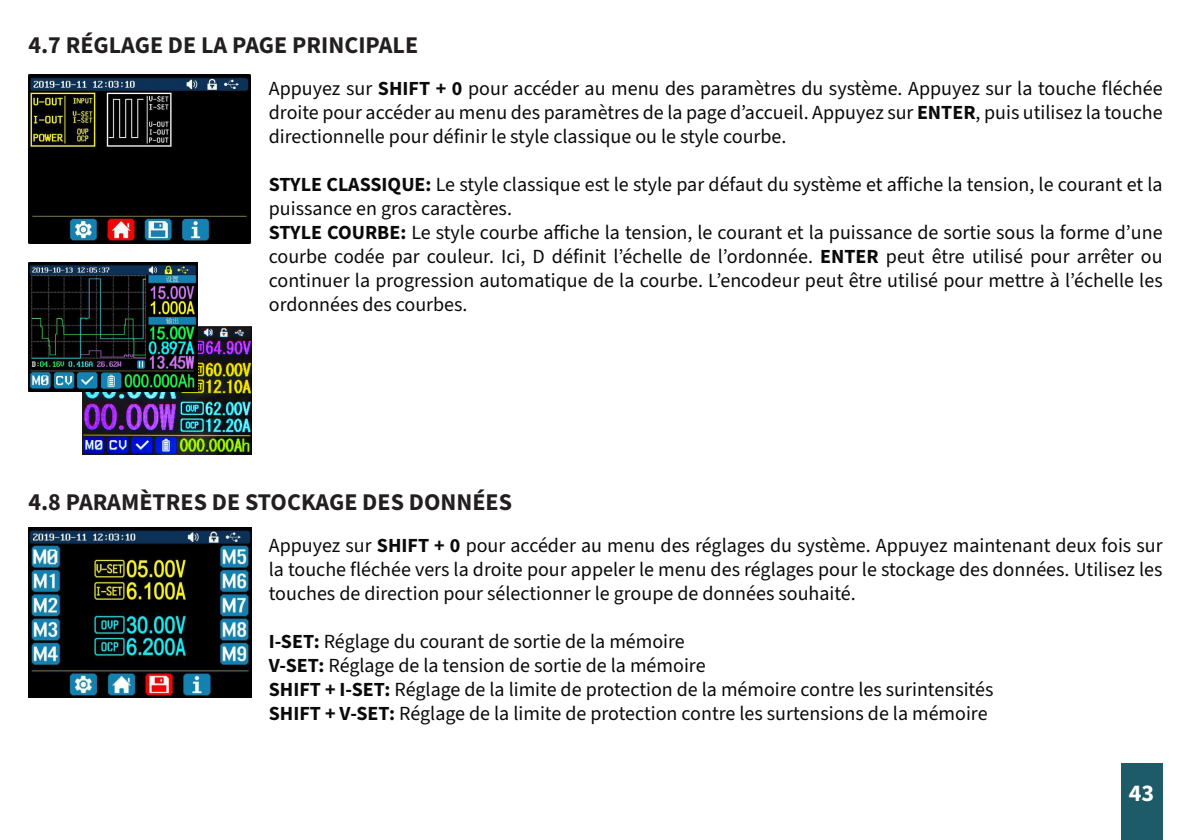
<style>
.page{position:relative;width:1191px;height:840px;background:#fff}
.page>*{position:absolute;margin:0;border:0;box-sizing:border-box;transform-origin:0 0}
.t1{font:700 24px "Source Sans 3";color:#231f20}
.t2{font:700 24px "Source Sans 3";color:#fff}
.Default{font:20px/24px "Source Sans 3";color:#0a0a0a;text-align:justify}
.s1{font-weight:700}
</style>
<div class="page">
<img style="left:28px;top:74px;width:222px;height:169px">
<img style="left:82px;top:326px;width:169px;height:128px">
<img style="left:28px;top:527px;width:223px;height:170px">
<img style="left:28px;top:262px;width:169px;height:129px">
<div style="left:1120px;top:763px;width:42px;height:76px;background:#1d5b69"></div>
<p class="t1" style="left:28px;top:29px;width:391px">4.7 RÉGLAGE DE LA PAGE PRINCIPALE</p>
<p class="Default" style="left:269px;top:76px;width:895px">Appuyez sur <span class="s1">SHIFT + 0</span> pour accéder au menu des paramètres du système. Appuyez sur la touche fléchée droite pour accéder au menu des paramètres de la page d’accueil. Appuyez sur <span class="s1">ENTER</span>, puis utilisez la touche directionnelle pour définir le style classique ou le style courbe.</p>
<p class="Default" style="left:269px;top:172px;width:895px"><span class="s1">STYLE CLASSIQUE:</span> Le style classique est le style par défaut du système et affiche la tension, le courant et la puissance en gros caractères.</p>
<p class="Default" style="left:269px;top:220px;width:895px"><span class="s1">STYLE COURBE:</span> Le style courbe affiche la tension, le courant et la puissance de sortie sous la forme d’une courbe codée par couleur. Ici, D définit l’échelle de l’ordonnée. <span class="s1">ENTER</span> peut être utilisé pour arrêter ou continuer la progression automatique de la courbe. L’encodeur peut être utilisé pour mettre à l’échelle les ordonnées des courbes.</p>
<p class="t1" style="left:28px;top:486px;width:485px">4.8 PARAMÈTRES DE STOCKAGE DES DONNÉES</p>
<p class="Default" style="left:269px;top:532px;width:895px">Appuyez sur <span class="s1">SHIFT + 0</span> pour accéder au menu des réglages du système. Appuyez maintenant deux fois sur la touche fléchée vers la droite pour appeler le menu des réglages pour le stockage des données. Utilisez les touches de direction pour sélectionner le groupe de données souhaité.</p>
<p class="Default" style="left:269px;top:628px;width:417px"><span class="s1">I-SET:</span> Réglage du courant de sortie de la mémoire</p>
<p class="Default" style="left:269px;top:652px;width:438px"><span class="s1">V-SET:</span> Réglage de la tension de sortie de la mémoire</p>
<p class="Default" style="left:269px;top:676px;width:726px"><span class="s1">SHIFT + I-SET:</span> Réglage de la limite de protection de la mémoire contre les surintensités</p>
<p class="Default" style="left:269px;top:700px;width:720px"><span class="s1">SHIFT + V-SET:</span> Réglage de la limite de protection contre les surtensions de la mémoire</p>
<p class="t2" style="left:1129px;top:777px;width:27px">43</p>
</div>
